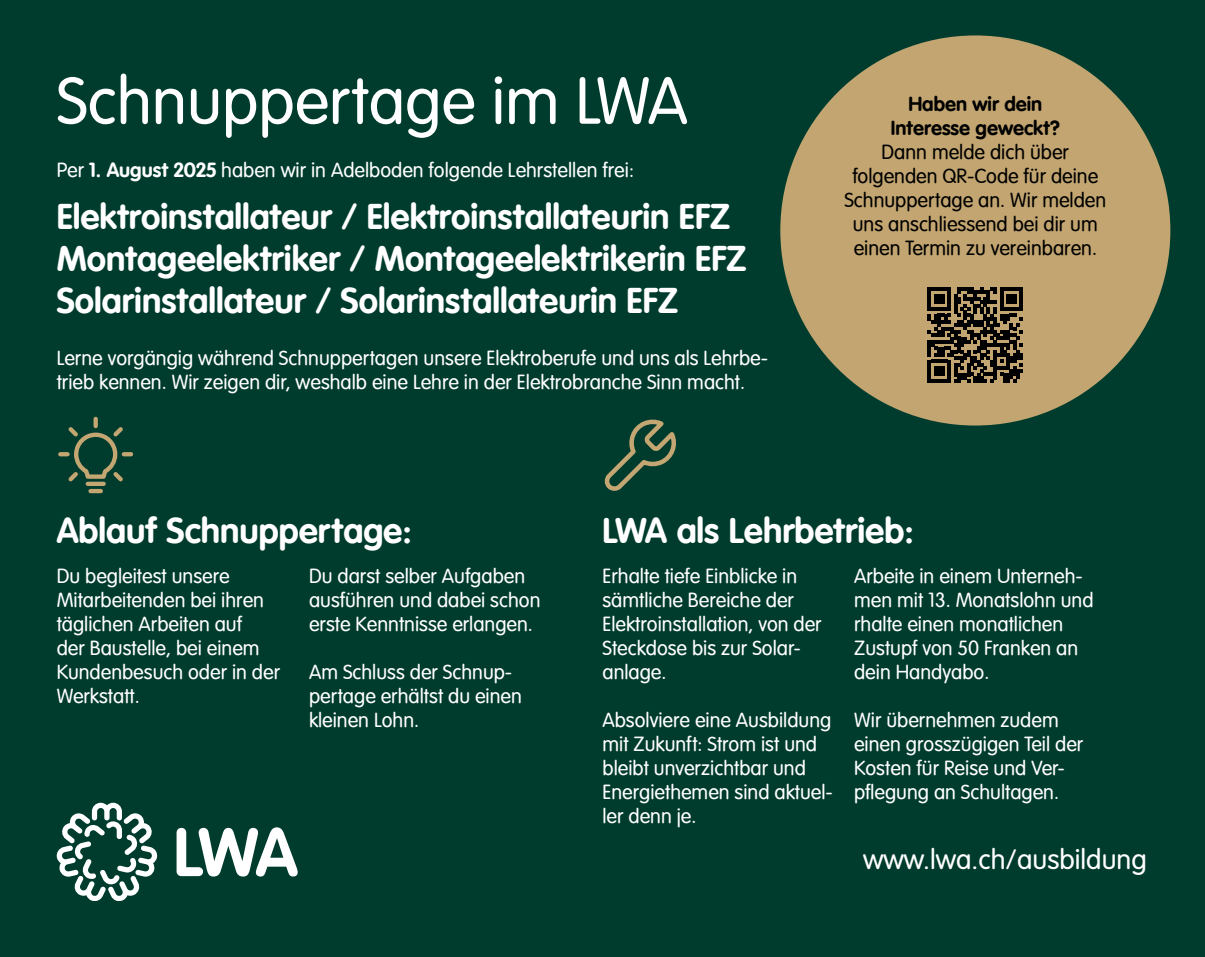
<style>
.page{position:relative;width:1205px;height:957px;background:#003c2d}
.page>*{position:absolute;margin:0;border:0;box-sizing:border-box;transform-origin:0 0}
.t1{font:65px "VAG Rounded Next";color:#fff}
.t2{font:700 35px/42px "VAG Rounded Next";color:#fff}
.t3{font:27.5px "VAG Rounded Next Variable";color:#fff}
.t4{font:20px/24px "VAG Rounded Next";color:#fff}
.t5{font:20px/24px "VAG Rounded Next";color:#000;text-align:center}
.t6{font:700 20px/24px "VAG Rounded Next";color:#000;text-align:center}
.s1{font-weight:700}
</style>
<div class="page">
<div style="left:780px;top:35px;width:390px;height:390px;background:#c2a570;border-radius:50%"></div>
<svg style="left:177px;top:827px;width:121px;height:49px"></svg>
<svg style="left:57px;top:802px;width:100px;height:98px"></svg>
<hr style="left:88px;top:482px;width:16px;height:4px;background:#c3a671">
<hr style="left:91px;top:489px;width:10px;height:4px;background:#c3a671">
<svg style="left:60px;top:419px;width:71px;height:66px"></svg>
<svg style="left:604px;top:419px;width:72px;height:72px"></svg>
<svg style="left:928px;top:287px;width:95px;height:96px"></svg>
<h1 class="t1" style="left:57px;top:63px;width:632px">Schnuppertage im LWA</h1>
<p class="t4" style="left:57px;top:159px;width:579px">Per <span class="s1">1. August 2025</span> haben wir in Adelboden folgende Lehrstellen frei:</p>
<h2 class="t2" style="left:57px;top:196px;width:691px">Elektroinstallateur / Elektroinstallateurin EFZ<br>Montageelektriker / Montageelektrikerin EFZ<br>Solarinstallateur / Solarinstallateurin EFZ</h2>
<p class="t4" style="left:57px;top:346px;width:713px">Lerne vorgängig während Schnuppertagen unsere Elektroberufe und uns als Lehrbe&shy;trieb kennen. Wir zeigen dir, weshalb eine Lehre in der Elektrobranche Sinn macht.</p>
<p class="t6" style="left:891px;top:92px;width:170px">Haben wir dein<br>Interesse geweckt?</p>
<p class="t5" style="left:844px;top:141px;width:263px">Dann melde dich über folgenden QR-Code für deine<br>Schnuppertage an. Wir melden uns anschliessend bei dir um einen Termin zu vereinbaren.</p>
<h2 class="t2" style="left:57px;top:510px;width:357px">Ablauf Schnuppertage:</h2>
<p class="t4" style="left:57px;top:564px;width:225px">Du begleitest unsere<br>Mitarbeitenden bei ihren täglichen Arbeiten auf<br>der Baustelle, bei einem<br>Kundenbesuch oder in der<br>Werkstatt.</p>
<p class="t4" style="left:309px;top:564px;width:233px">Du darst selber Aufgaben ausführen und dabei schon erste Kenntnisse erlangen.</p>
<p class="t4" style="left:309px;top:660px;width:214px">Am Schluss der Schnup&shy;pertage erhältst du einen kleinen Lohn.</p>
<h2 class="t2" style="left:602px;top:510px;width:313px">LWA als Lehrbetrieb:</h2>
<p class="t4" style="left:602px;top:564px;width:221px">Erhalte tiefe Einblicke in sämtliche Bereiche der<br>Elektroinstallation, von der<br>Steckdose bis zur Solar&shy;anlage.</p>
<p class="t4" style="left:602px;top:708px;width:232px">Absolviere eine Ausbildung mit Zukunft: Strom ist und bleibt unverzichtbar und<br>Energiethemen sind aktuel&shy;ler denn je.</p>
<p class="t4" style="left:854px;top:564px;width:241px">Arbeite in einem Unterneh&shy;men mit 13. Monatslohn und rhalte einen monatlichen<br>Zustupf von 50 Franken an dein Handyabo.</p>
<p class="t4" style="left:854px;top:708px;width:231px">Wir übernehmen zudem einen grosszügigen Teil der<br>Kosten für Reise und Ver&shy;pflegung an Schultagen.</p>
<h3 class="t3" style="left:863px;top:844px;width:285px">www.lwa.ch/ausbildung</h3>
</div>
